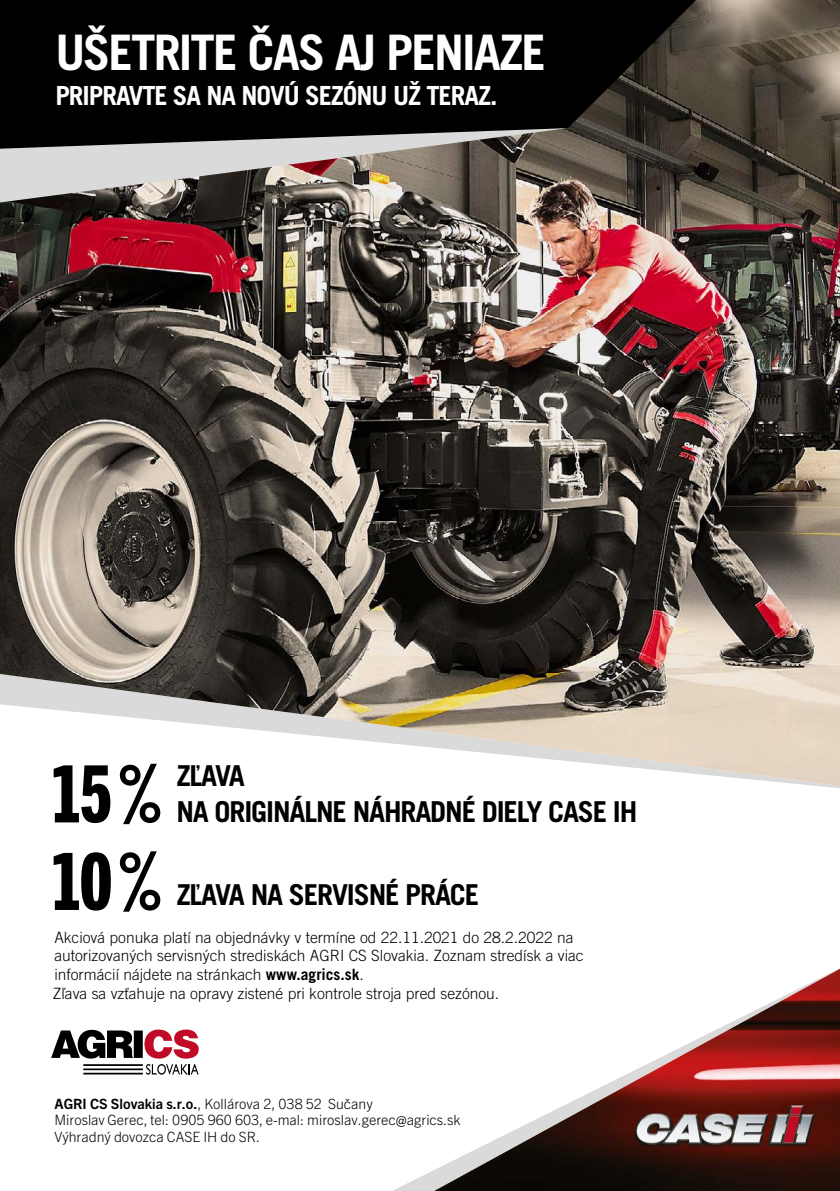
<style>
.page{position:relative;width:840px;height:1191px;background:#fff}
.page>*{position:absolute;margin:0;border:0;box-sizing:border-box;transform-origin:0 0}
.t1{font:79.4px "Trade Gothic Next LT Pro Hv Cm";color:#000}
.t2{font:700 49px "Trade Gothic LT Com";letter-spacing:-.04em;color:#fff}
.t3{font:700 28.8px/35.6px "Trade Gothic LT Com";letter-spacing:-.04em;color:#000}
.t4{font:700 26.4px "Trade Gothic LT Com";letter-spacing:-.04em;color:#fff}
.t5{font:300 15.6px/18.6px "Trade Gothic LT Com";color:#000}
.t6{font:300 14.2px/16.6px "Trade Gothic Next LT Pro";color:#000}
.s1{font-weight:700}
</style>
<div class="page">
<img style="left:0;top:0;width:839px;height:786px">
<svg style="left:392px;top:1170px;width:42px;height:21px"></svg>
<img style="left:434px;top:969px;width:405px;height:222px">
<svg style="left:0;top:0;width:695px;height:166px;background:#090807"></svg>
<svg style="left:0;top:128px;width:567px;height:74px;background:#89837e"></svg>
<svg style="left:51px;top:1029px;width:147px;height:45px"></svg>
<h2 class="t2" style="left:55px;top:23px;width:492px">UŠETRITE ČAS AJ PENIAZE</h2>
<h3 class="t4" style="left:55px;top:80px;width:443px">PRIPRAVTE SA NA NOVÚ SEZÓNU UŽ TERAZ.</h3>
<h1 class="t1" style="left:49px;top:740px;width:113px">15 %</h1>
<h1 class="t1" style="left:49px;top:828px;width:113px">10 %</h1>
<h3 class="t3" style="left:176px;top:758px;width:462px">ZĽAVA<br>NA ORIGINÁLNE NÁHRADNÉ DIELY CASE IH</h3>
<h3 class="t3" style="left:176px;top:876px;width:304px">ZĽAVA NA SERVISNÉ PRÁCE</h3>
<p class="t5" style="left:54px;top:927px;width:530px">Akciová ponuka platí na objednávky v termíne od 22.11.2021 do 28.2.2022 na autorizovaných servisných strediskách AGRI CS Slovakia. Zoznam stredísk a viac informácií nájdete na stránkach <span class="s1">www.agrics.sk</span>.</p>
<p class="t5" style="left:53px;top:984px;width:447px">Zľava sa vzťahuje na opravy zistené pri kontrole stroja pred sezónou.</p>
<p class="t6" style="left:54px;top:1094px;width:407px"><span class="s1">AGRI CS Slovakia s.r.o.</span>, Kollárova 2, 038 52 Sučany<br>Miroslav Gerec, tel: 0905 960 603, e-mal: miroslav.gerec@agrics.sk<br>Výhradný dovozca CASE IH do SR.</p>
</div>
